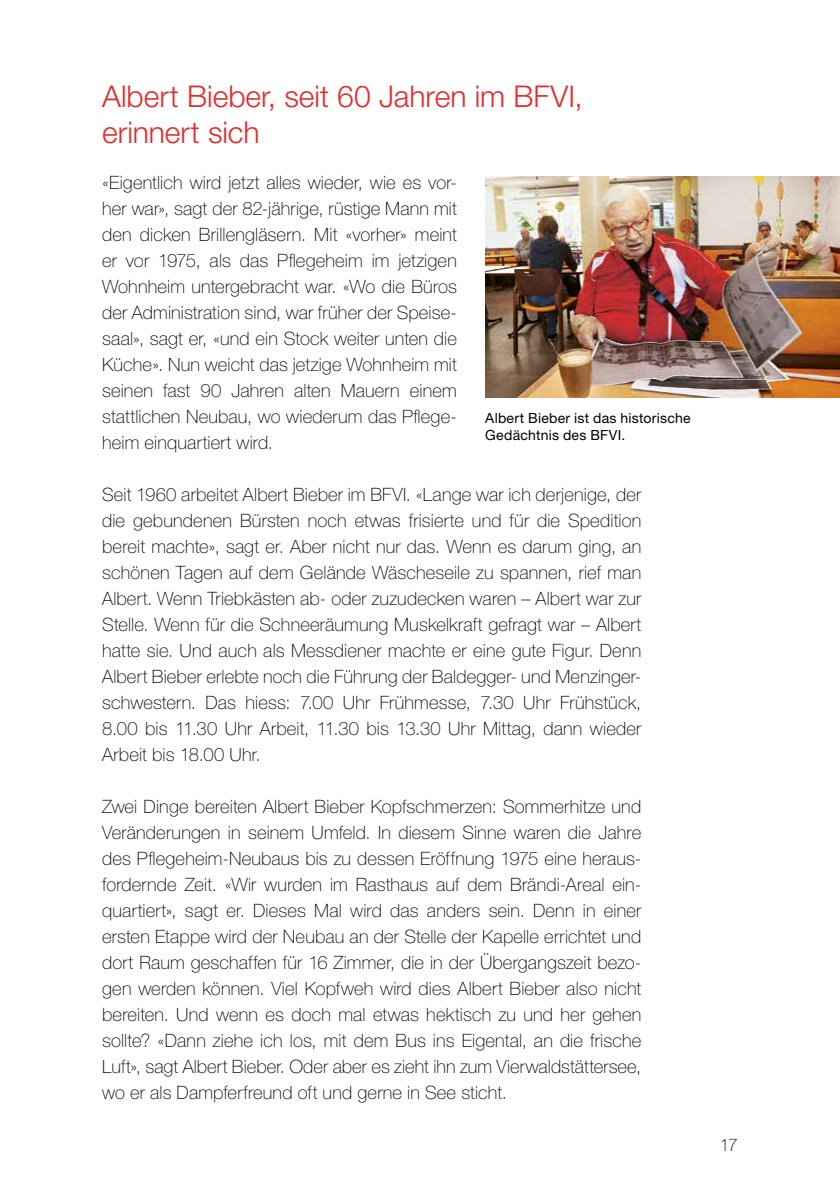
<style>
.page{position:relative;width:840px;height:1191px;background:#fff}
.page>*{position:absolute;margin:0;border:0;box-sizing:border-box;transform-origin:0 0}
.t1{font:300 30px/36px "Helvetica Neue LT Std";color:#e42b2b}
.t2{font:100 18.4px/26px "Helvetica Neue LT Std";letter-spacing:.01em;color:#000;text-align:justify}
.t3{font:100 17.6px "Helvetica Neue LT Std";color:#000}
.t4{font:14px/17px "Helvetica Neue LT Std";letter-spacing:.02em;color:#000}
</style>
<div class="page">
<img style="left:485px;top:176px;width:354px;height:221px">
<h1 class="t1" style="left:102px;top:77px;width:482px">Albert Bieber, seit 60 Jahren im BFVI, erinnert sich</h1>
<p class="t2" style="left:102px;top:169px;width:356px">«Eigentlich wird jetzt alles wieder, wie es vor&shy;her war», sagt der 82-jährige, rüstige Mann mit den dicken Brillengläsern. Mit «vorher» meint er vor 1975, als das Pflegeheim im jetzigen Wohnheim untergebracht war. «Wo die Büros der Administration sind, war früher der Speise&shy;saal», sagt er, «und ein Stock weiter unten die Küche». Nun weicht das jetzige Wohnheim mit seinen fast 90 Jahren alten Mauern einem stattlichen Neubau, wo wiederum das Pflege&shy;heim einquartiert wird.</p>
<p class="t2" style="left:102px;top:481px;width:540px">Seit 1960 arbeitet Albert Bieber im BFVI. «Lange war ich derjenige, der die gebundenen Bürsten noch etwas frisierte und für die Spedition bereit machte», sagt er. Aber nicht nur das. Wenn es darum ging, an schönen Tagen auf dem Gelände Wäscheseile zu spannen, rief man Albert. Wenn Triebkästen ab- oder zuzudecken waren – Albert war zur Stelle. Wenn für die Schneeräumung Muskelkraft gefragt war – Albert hatte sie. Und auch als Messdiener machte er eine gute Figur. Denn Albert Bieber erlebte noch die Führung der Baldegger- und Menzinger&shy;schwestern. Das hiess: 7.00 Uhr Frühmesse, 7.30 Uhr Frühstück, 8.00 bis 11.30 Uhr Arbeit, 11.30 bis 13.30 Uhr Mittag, dann wieder Arbeit bis 18.00 Uhr.</p>
<p class="t2" style="left:102px;top:793px;width:540px">Zwei Dinge bereiten Albert Bieber Kopfschmerzen: Sommerhitze und Veränderungen in seinem Umfeld. In diesem Sinne waren die Jahre des Pflegeheim-Neubaus bis zu dessen Eröffnung 1975 eine heraus&shy;fordernde Zeit. «Wir wurden im Rasthaus auf dem Brändi-Areal ein&shy;quartiert», sagt er. Dieses Mal wird das anders sein. Denn in einer ersten Etappe wird der Neubau an der Stelle der Kapelle errichtet und dort Raum geschaffen für 16 Zimmer, die in der Übergangszeit bezo&shy;gen werden können. Viel Kopfweh wird dies Albert Bieber also nicht bereiten. Und wenn es doch mal etwas hektisch zu und her gehen sollte? «Dann ziehe ich los, mit dem Bus ins Eigental, an die frische Luft», sagt Albert Bieber. Oder aber es zieht ihn zum Vierwaldstättersee, wo er als Dampferfreund oft und gerne in See sticht.</p>
<p class="t4" style="left:485px;top:409px;width:207px">Albert Bieber ist das historische<br>Gedächtnis des BFVI.</p>
<p class="t3" style="left:719px;top:1135px;width:19px">17</p>
</div>
